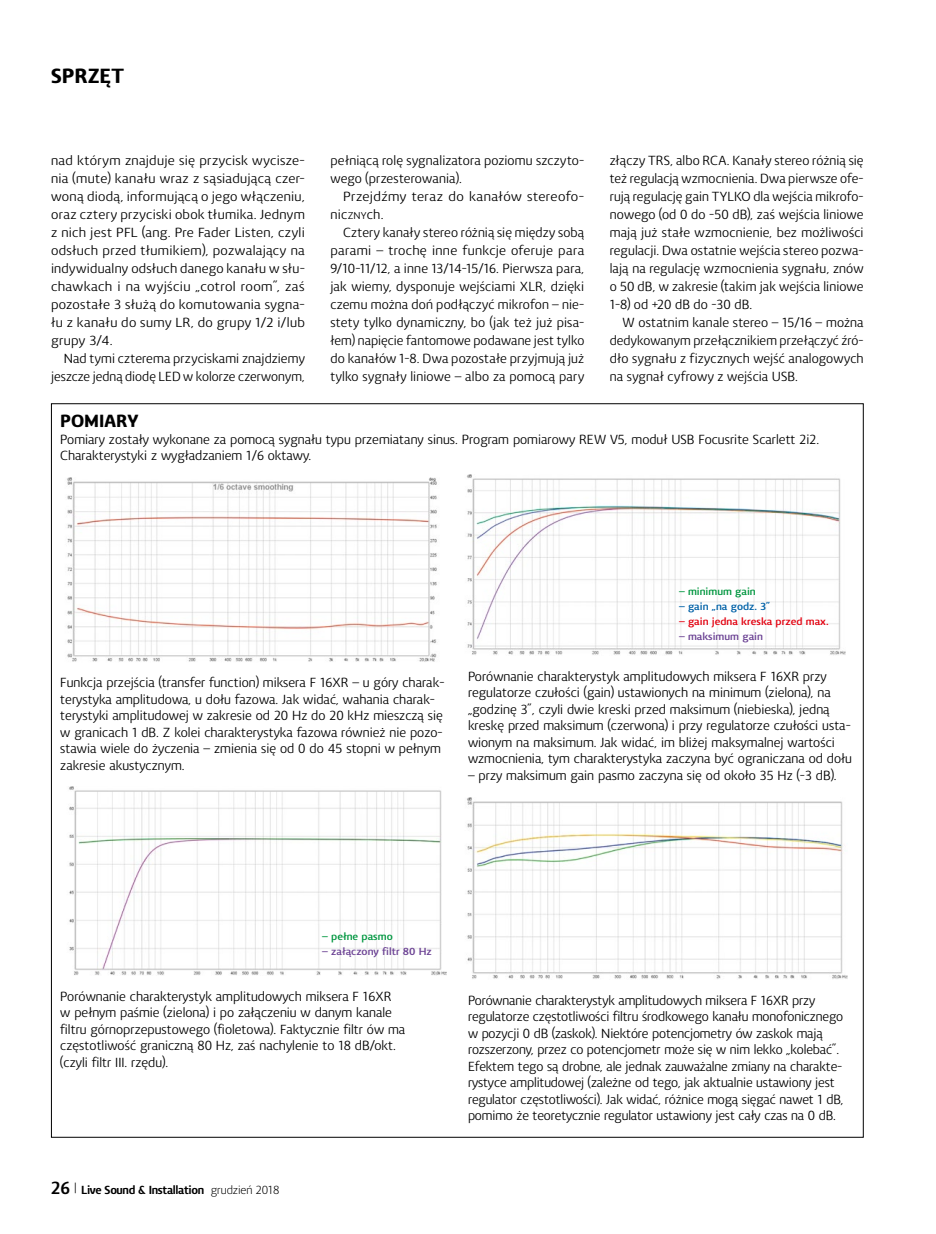
<style>
.page{position:relative;width:936px;height:1234px;background:#fff}
.page>*{position:absolute;margin:0;border:0;box-sizing:border-box;transform-origin:0 0}
.t1{font:900 21px "Vitali Neue";color:#000}
._32_Ramka_tytuł{font:900 18px "Vitali Neue";color:#000}
._31_Ramka_podstawowy{font:500 13.5px/16.5px "Vitali Neue";color:#000}
._01_Podstawowy{font:500 13.5px/18px "Vitali Neue";letter-spacing:.01em;color:#000;text-align:justify}
._01_Podstawowy-2{font:500 13.5px/18px "Vitali Neue";letter-spacing:.01em;color:#000;text-align:justify;scale:1.04 1}
._01_Podstawowy-3{font:500 13.5px/18px "Vitali Neue";letter-spacing:.03em;color:#000;scale:1.05 1}
.t2{font:800 12px "Vitali Neue";letter-spacing:-.03em;color:#000}
.t3{font:700 10.5px "Vitali Neue";color:#6c4394;scale:1.05 1}
.t4{font:700 10.5px "Vitali Neue";color:#e3000f;scale:1.05 1}
.t5{font:700 10.5px "Vitali Neue";color:#00963f;scale:1.05 1}
.t6{font:700 10.5px "Vitali Neue";color:#0061a7;scale:1.05 1}
.s1{font-size:10.2px}
.s2{font-weight:700;font-size:18px}
.s3{font-weight:400}
</style>
<div class="page">
<img style="left:67px;top:477px;width:370px;height:185px">
<img style="left:69px;top:786px;width:377px;height:189px">
<div style="left:318px;top:928px;width:117px;height:33px;background:#fff"></div>
<img style="left:467px;top:474px;width:378px;height:181px">
<div style="left:674px;top:583px;width:158px;height:64px;background:#fff"></div>
<img style="left:467px;top:797px;width:380px;height:182px">
<p class="t1" style="left:51px;top:63px;width:74px">SPRZĘT</p>
<p class="_01_Podstawowy-2" style="left:51px;top:151px;width:245px">nad którym znajduje się przycisk wycisze&shy;nia (mute) kanału wraz z sąsiadującą czer&shy;woną diodą, informującą o jego włączeniu, oraz cztery przyciski obok tłumika. Jednym z nich jest PFL (ang. Pre Fader Listen, czyli odsłuch przed tłumikiem), pozwalający na indywidualny odsłuch danego kanału w słu&shy;chawkach i na wyjściu „cotrol room”, zaś pozostałe 3 służą do komutowania sygna&shy;łu z kanału do sumy LR, do grupy 1/2 i/lub grupy 3/4.</p>
<p class="_01_Podstawowy" style="left:51px;top:349px;width:255px;text-align:right">Nad tymi czterema przyciskami znajdziemy jeszcze jedną diodę LED w kolorze czerwonym,</p>
<p class="_01_Podstawowy" style="left:330px;top:151px;width:255px">pełniącą rolę sygnalizatora poziomu szczyto&shy;wego (przesterowania).</p>
<p class="_01_Podstawowy-3" style="left:330px;top:187px;width:243px;text-indent:13px">Przejdźmy teraz do kanałów stereofo&shy;nic<span class="s1">zny</span>ch.</p>
<p class="_01_Podstawowy" style="left:330px;top:223px;width:255px;text-indent:13px">Cztery kanały stereo różnią się między sobą parami – trochę inne funkcje oferuje para 9/10-11/12, a inne 13/14-15/16. Pierwsza para, jak wiemy, dysponuje wejściami XLR, dzięki czemu można doń podłączyć mikrofon – nie&shy;stety tylko dynamiczny, bo (jak też już pisa&shy;łem) napięcie fantomowe podawane jest tylko do kanałów 1-8. Dwa pozostałe przyjmują już tylko sygnały liniowe – albo za pomocą pary</p>
<p class="_01_Podstawowy" style="left:609px;top:151px;width:255px">złączy TRS, albo RCA. Kanały stereo różnią się też regulacją wzmocnienia. Dwa pierwsze ofe&shy;rują regulację gain TYLKO dla wejścia mikrofo&shy;nowego (od 0 do -50 dB), zaś wejścia liniowe mają już stałe wzmocnienie, bez możliwości regulacji. Dwa ostatnie wejścia stereo pozwa&shy;lają na regulację wzmocnienia sygnału, znów o 50 dB, w zakresie (takim jak wejścia liniowe 1-8) od +20 dB do -30 dB.</p>
<p class="_01_Podstawowy" style="left:609px;top:313px;width:255px;text-indent:13px">W ostatnim kanale stereo – 15/16 – można dedykowanym przełącznikiem przełączyć źró&shy;dło sygnału z fizycznych wejść analogowych na sygnał cyfrowy z wejścia USB.</p>
<p class="_32_Ramka_tytuł" style="left:60px;top:410px;width:80px">POMIARY</p>
<p class="_31_Ramka_podstawowy" style="left:60px;top:430px;width:760px">Pomiary zostały wykonane za pomocą sygnału typu przemiatany sinus. Program pomiarowy REW V5, moduł USB Focusrite Scarlett 2i2.<br>Charakterystyki z wygładzaniem 1/6 oktawy.</p>
<p class="_31_Ramka_podstawowy" style="left:60px;top:674px;width:385px">Funkcja przejścia (transfer function) miksera F 16XR – u góry charak&shy;terystyka amplitudowa, u dołu fazowa. Jak widać, wahania charak&shy;terystyki amplitudowej w zakresie od 20 Hz do 20 kHz mieszczą się w granicach 1 dB. Z kolei charakterystyka fazowa również nie pozo&shy;stawia wiele do życzenia – zmienia się od 0 do 45 stopni w pełnym zakresie akustycznym.</p>
<p class="t5" style="left:679px;top:585px;width:75px">– minimum gain</p>
<p class="t6" style="left:679px;top:600px;width:88px">– gain „na godz. 3”</p>
<p class="t4" style="left:679px;top:615px;width:144px">– gain jedna kreska przed max.</p>
<p class="t3" style="left:679px;top:630px;width:81px">– maksimum gain</p>
<p class="_31_Ramka_podstawowy" style="left:468px;top:667px;width:385px">Porównanie charakterystyk amplitudowych miksera F 16XR przy regulatorze czułości (gain) ustawionych na minimum (zielona), na „godzinę 3”, czyli dwie kreski przed maksimum (niebieska), jedną kreskę przed maksimum (czerwona) i przy regulatorze czułości usta&shy;wionym na maksimum. Jak widać, im bliżej maksymalnej wartości wzmocnienia, tym charakterystyka zaczyna być ograniczana od dołu</p>
<p class="_31_Ramka_podstawowy" style="left:468px;top:766px;width:370px">– przy maksimum gain pasmo zaczyna się od około 35 Hz (-3 dB).</p>
<p class="t5" style="left:322px;top:930px;width:69px">– pełne pasmo</p>
<p class="t3" style="left:322px;top:945px;width:106px">– załączony filtr 80 Hz</p>
<p class="_31_Ramka_podstawowy" style="left:60px;top:987px;width:346px">Porównanie charakterystyk amplitudowych miksera F 16XR<br>w pełnym paśmie (zielona) i po załączeniu w danym kanale filtru górnoprzepustowego (fioletowa). Faktycznie filtr ów ma częstotliwość graniczną 80 Hz, zaś nachylenie to 18 dB/okt. (czyli filtr III. rzędu).</p>
<p class="t2" style="left:51px;top:1182px;width:230px"><span class="s2">26</span> <span class="s3">|</span> Live Sound &amp; Installation <span class="s3">grudzień 2018</span></p>
<p class="_31_Ramka_podstawowy" style="left:468px;top:991px;width:377px">Porównanie charakterystyk amplitudowych miksera F 16XR przy regulatorze częstotliwości filtru środkowego kanału monofonicznego w pozycji 0 dB (zaskok). Niektóre potencjometry ów zaskok mają rozszerzony, przez co potencjometr może się w nim lekko „kolebać”.<br>Efektem tego są drobne, ale jednak zauważalne zmiany na charakte&shy;rystyce amplitudowej (zależne od tego, jak aktualnie ustawiony jest regulator częstotliwości). Jak widać, różnice mogą sięgać nawet 1 dB, pomimo że teoretycznie regulator ustawiony jest cały czas na 0 dB.</p>
</div>
